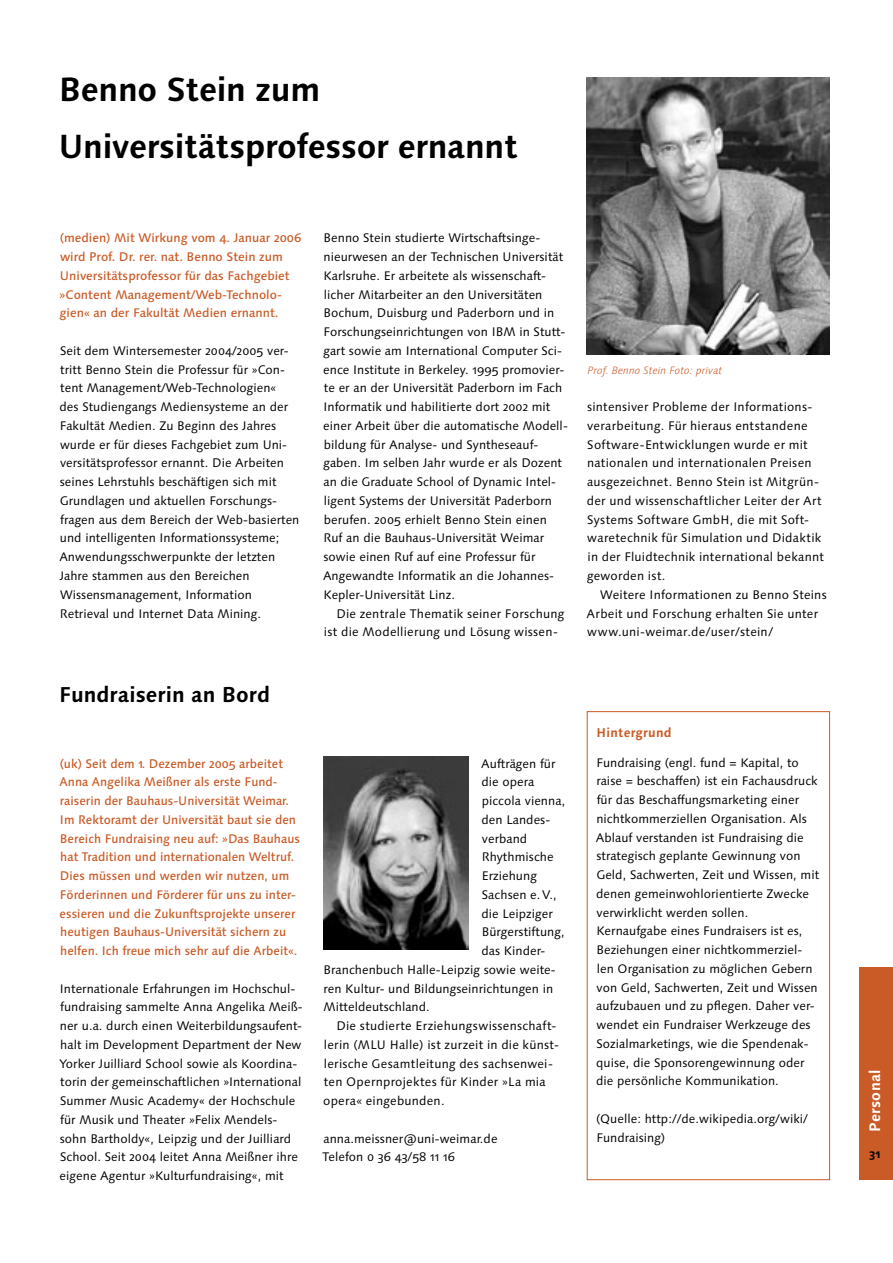
<style>
.page{position:relative;width:893px;height:1263px;background:#fff}
.page>*{position:absolute;margin:0;border:0;box-sizing:border-box;transform-origin:0 0}
._01_Überschrift{font:700 33.45px/56.2px "Linotype Syntax Os F";letter-spacing:-.01em;color:#000}
._01_Überschrift_klein{font:700 21.45px "Linotype Syntax Os F";color:#000}
.t1{font:700 15px "Linotype Syntax Os F";letter-spacing:.02em;color:#fff}
.Kasten-überschrift{font:700 12.75px "Linotype Syntax Os F";letter-spacing:.015em;color:#ca5b27}
._02_fließtext_erster_absatz{font:12.45px/18.8px "Linotype Syntax Os F";letter-spacing:.005em;color:#000}
._02_fließtext{font:12.45px/18.8px "Linotype Syntax Os F";letter-spacing:.02em;color:#000}
.Kasten-text{font:12.45px/18.8px "Linotype Syntax Os F";letter-spacing:.005em;color:#000}
._02_teaser{font:500 12.45px/18.8px "Linotype Syntax Os F";color:#ca5b27}
.t2{font:700 12px "Linotype Syntax Os F";color:#000}
._03_Bildunterschrift{font:italic 300 10.65px "Linotype Syntax Os F";color:#ca5b27}
</style>
<div class="page">
<div style="left:859px;top:967px;width:34px;height:213px;background:#ca5b27"></div>
<img style="left:587px;top:78px;width:242px;height:277px">
<div style="left:587px;top:711px;width:243px;height:469px;border:1px solid #ca5b27"></div>
<img style="left:323px;top:756px;width:146px;height:193px">
<p class="_01_Überschrift" style="left:58px;top:61px;width:461px">Benno Stein zum<br>Universitätsprofessor ernannt</p>
<p class="_02_teaser" style="left:60px;top:229px;width:243px">(medien) Mit Wirkung vom 4. Januar 2006 wird Prof. Dr. rer. nat. Benno Stein zum Universitätsprofessor für das Fachgebiet »Content Management/Web-Technolo&shy;gien« an der Fakultät Medien ernannt.</p>
<p class="_02_fließtext_erster_absatz" style="left:59px;top:341px;width:242px">Seit dem Wintersemester 2004/2005 ver&shy;tritt Benno Stein die Professur für »Con&shy;tent Management/Web-Technologien«<br>des Studiengangs Mediensysteme an der Fakultät Medien. Zu Beginn des Jahres wurde er für dieses Fachgebiet zum Uni&shy;versitätsprofessor ernannt. Die Arbeiten seines Lehrstuhls beschäftigen sich mit Grundlagen und aktuellen Forschungs&shy;fragen aus dem Bereich der Web-basierten und intelligenten Informationssysteme; Anwendungsschwerpunkte der letzten Jahre stammen aus den Bereichen Wissensmanagement, Information Retrieval und Internet Data Mining.</p>
<p class="_01_Überschrift_klein" style="left:59px;top:681px;width:212px">Fundraiserin an Bord</p>
<p class="_02_teaser" style="left:60px;top:754px;width:242px">(uk) Seit dem 1. Dezember 2005 arbeitet Anna Angelika Meißner als erste Fund&shy;raiserin der Bauhaus-Universität Weimar.<br>Im Rektoramt der Universität baut sie den Bereich Fundraising neu auf: »Das Bauhaus hat Tradition und internationalen Weltruf.<br>Dies müssen und werden wir nutzen, um Förderinnen und Förderer für uns zu inter&shy;essieren und die Zukunftsprojekte unserer heutigen Bauhaus-Universität sichern zu helfen. Ich freue mich sehr auf die Arbeit«.</p>
<p class="_02_fließtext_erster_absatz" style="left:59px;top:979px;width:245px">Internationale Erfahrungen im Hochschul&shy;fundraising sammelte Anna Angelika Meiß&shy;ner u.a. durch einen Weiterbildungsaufent&shy;halt im Development Department der New Yorker Juilliard School sowie als Koordina&shy;torin der gemeinschaftlichen »International Summer Music Academy« der Hochschule für Musik und Theater »Felix Mendels&shy;sohn Bartholdy«, Leipzig und der Juilliard School. Seit 2004 leitet Anna Meißner ihre eigene Agentur »Kulturfundraising«, mit</p>
<p class="_02_fließtext_erster_absatz" style="left:323px;top:229px;width:246px">Benno Stein studierte Wirtschaftsinge&shy;nieurwesen an der Technischen Universität Karlsruhe. Er arbeitete als wissenschaft&shy;licher Mitarbeiter an den Universitäten Bochum, Duisburg und Paderborn und in Forschungseinrichtungen von IBM in Stutt&shy;gart sowie am International Computer Sci&shy;ence Institute in Berkeley. 1995 promovier&shy;te er an der Universität Paderborn im Fach Informatik und habilitierte dort 2002 mit einer Arbeit über die automatische Modell&shy;bildung für Analyse- und Syntheseauf&shy;gaben. Im selben Jahr wurde er als Dozent an die Graduate School of Dynamic Intel&shy;ligent Systems der Universität Paderborn berufen. 2005 erhielt Benno Stein einen Ruf an die Bauhaus-Universität Weimar sowie einen Ruf auf eine Professur für Angewandte Informatik an die Johannes-Kepler-Universität Linz.</p>
<p class="_02_fließtext" style="left:324px;top:604px;width:242px;text-indent:12px">Die zentrale Thematik seiner Forschung ist die Modellierung und Lösung wissen-</p>
<p class="_03_Bildunterschrift" style="left:588px;top:364px;width:136px">Prof. Benno Stein Foto: privat</p>
<p class="_02_fließtext" style="left:587px;top:398px;width:239px">sintensiver Probleme der Informations&shy;verarbeitung. Für hieraus entstandene Software-Entwicklungen wurde er mit nationalen und internationalen Preisen ausgezeichnet. Benno Stein ist Mitgrün&shy;der und wissenschaftlicher Leiter der Art Systems Software GmbH, die mit Soft&shy;waretechnik für Simulation und Didaktik in der Fluidtechnik international bekannt geworden ist.</p>
<p class="_02_fließtext" style="left:587px;top:585px;width:242px;text-indent:13px">Weitere Informationen zu Benno Steins<br>Arbeit und Forschung erhalten Sie unter www.uni-weimar.de/user/stein/</p>
<p class="_02_fließtext_erster_absatz" style="left:481px;top:754px;width:76px">Aufträgen für</p>
<p class="_02_fließtext_erster_absatz" style="left:481px;top:773px;width:54px">die opera</p>
<p class="_02_fließtext_erster_absatz" style="left:482px;top:791px;width:85px">piccola vienna,</p>
<p class="_02_fließtext_erster_absatz" style="left:481px;top:810px;width:70px">den Landes-</p>
<p class="_02_fließtext_erster_absatz" style="left:482px;top:829px;width:47px">verband</p>
<p class="_02_fließtext_erster_absatz" style="left:482px;top:848px;width:73px">Rhythmische</p>
<p class="_02_fließtext_erster_absatz" style="left:482px;top:866px;width:57px">Erziehung</p>
<p class="_02_fließtext_erster_absatz" style="left:482px;top:885px;width:76px">Sachsen e. V.,</p>
<p class="_02_fließtext_erster_absatz" style="left:481px;top:904px;width:73px">die Leipziger</p>
<p class="_02_fließtext_erster_absatz" style="left:482px;top:923px;width:84px">Bürgerstiftung,</p>
<p class="_02_fließtext_erster_absatz" style="left:481px;top:941px;width:65px">das Kinder-</p>
<p class="_02_fließtext_erster_absatz" style="left:324px;top:960px;width:234px">Branchenbuch Halle-Leipzig sowie weite-</p>
<p class="_02_fließtext_erster_absatz" style="left:323px;top:979px;width:231px">ren Kultur- und Bildungseinrichtungen in</p>
<p class="_02_fließtext_erster_absatz" style="left:323px;top:998px;width:108px">Mitteldeutschland.</p>
<p class="_02_fließtext" style="left:323px;top:1016px;width:237px;text-indent:13px">Die studierte Erziehungswissenschaft&shy;lerin (MLU Halle) ist zurzeit in die künst&shy;lerische Gesamtleitung des sachsenwei&shy;ten Opernprojektes für Kinder »La mia opera« eingebunden.</p>
<p class="_02_fließtext_erster_absatz" style="left:323px;top:1129px;width:176px">anna.meissner@uni-weimar.de</p>
<p class="_02_fließtext_erster_absatz" style="left:323px;top:1148px;width:134px">Telefon 0 36 43/58 11 16</p>
<p class="Kasten-überschrift" style="left:597px;top:724px;width:76px">Hintergrund</p>
<p class="Kasten-text" style="left:596px;top:753px;width:225px">Fundraising (engl. fund = Kapital, to raise = beschaffen) ist ein Fachausdruck für das Beschaffungsmarketing einer nichtkommerziellen Organisation. Als Ablauf verstanden ist Fundraising die strategisch geplante Gewinnung von Geld, Sachwerten, Zeit und Wissen, mit denen gemeinwohlorientierte Zwecke verwirklicht werden sollen.</p>
<p class="Kasten-text" style="left:596px;top:922px;width:223px">Kernaufgabe eines Fundraisers ist es, Beziehungen einer nichtkommerziel&shy;len Organisation zu möglichen Gebern von Geld, Sachwerten, Zeit und Wissen aufzubauen und zu pflegen. Daher ver&shy;wendet ein Fundraiser Werkzeuge des Sozialmarketings, wie die Spendenak&shy;quise, die Sponsorengewinnung oder die persönliche Kommunikation.</p>
<p class="Kasten-text" style="left:596px;top:1109px;width:213px">(Quelle: http://de.wikipedia.org/wiki/<br>Fundraising)</p>
<p class="t1" style="left:865px;top:1132px;width:64px;rotate:-90deg">Personal</p>
<p class="t2" style="left:869px;top:1146px;width:13px">31</p>
</div>
